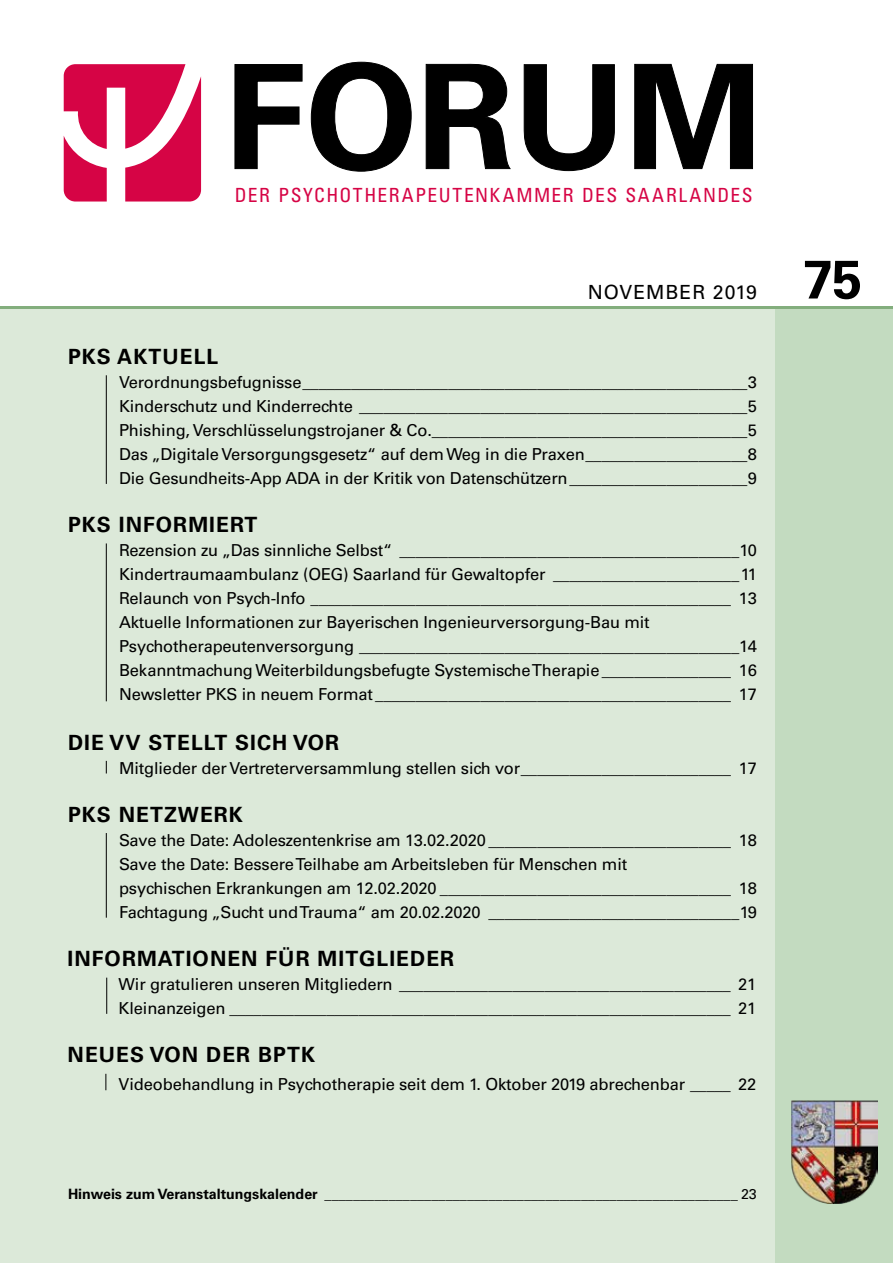
<style>
.page{position:relative;width:893px;height:1263px;background:#fff}
.page>*{position:absolute;margin:0;border:0;box-sizing:border-box;transform-origin:0 0}
.t1{font:700 54px "Univers LT Std";color:#000}
.t2{font:700 21px "Univers LT Std";letter-spacing:.05em;color:#000}
.t3{font:condensed 19.5px "Univers LT Std";letter-spacing:.08em;color:#d60445}
.t4{font:19.5px "Univers LT Std";letter-spacing:.05em;color:#000}
.t5{font:16.5px/24px "Univers LT Std";letter-spacing:-.01em;color:#000}
.t6{font:14.25px "Univers LT Std";color:#000}
.s1{font-weight:700}
</style>
<div class="page">
<div style="left:0;top:308px;width:893px;height:955px;background:#dce9d9"></div>
<div style="left:776px;top:307px;width:117px;height:956px;background:#c3dbc0"></div>
<svg style="left:64px;top:64px;width:137px;height:138px"></svg>
<svg style="left:235px;top:64px;width:67px;height:105px"></svg>
<svg style="left:311px;top:62px;width:100px;height:109px"></svg>
<svg style="left:426px;top:64px;width:84px;height:105px"></svg>
<svg style="left:524px;top:65px;width:90px;height:106px"></svg>
<svg style="left:635px;top:64px;width:118px;height:105px"></svg>
<img style="left:792px;top:1100px;width:85px;height:103px">
<hr style="left:0;top:307px;width:893px;height:2px;background:#83ae7d">
<hr style="left:106px;top:375px;width:1px;height:109px;background:#000">
<hr style="left:106px;top:833px;width:1px;height:85px;background:#000">
<hr style="left:106px;top:543px;width:1px;height:158px;background:#000">
<svg style="left:106px;top:761px;width:1px;height:12px"></svg>
<hr style="left:106px;top:978px;width:1px;height:36px;background:#000">
<svg style="left:105px;top:1074px;width:1px;height:16px"></svg>
<p class="t3" style="left:235px;top:182px;width:519px">DER PSYCHOTHERAPEUTENKAMMER DES SAARLANDES</p>
<p class="t4" style="left:588px;top:280px;width:171px">NOVEMBER 2019</p>
<p class="t2" style="left:68px;top:344px;width:152px">PKS AKTUELL</p>
<p class="t5" style="left:119px;top:370px;width:639px;text-align:justify">Verordnungsbefugnisse_______________________________________________________3<br>Kinderschutz und Kinderrechte ________________________________________________5<br>Phishing, Verschlüsselungstrojaner &amp; Co._______________________________________5<br>Das „Digitale Versorgungsgesetz“ auf dem Weg in die Praxen____________________8<br>Die Gesundheits-App ADA in der Kritik von Datenschützern______________________9</p>
<p class="t2" style="left:68px;top:512px;width:191px">PKS INFORMIERT</p>
<p class="t5" style="left:119px;top:538px;width:639px">Rezension zu „Das sinnliche Selbst“ __________________________________________10<br>Kindertraumaambulanz (OEG) Saarland für Gewaltopfer _______________________11<br>Relaunch von Psych-Info ____________________________________________________ 13<br>Aktuelle Informationen zur Bayerischen Ingenieurversorgung-Bau mit Psychotherapeutenversorgung _______________________________________________14<br>Bekanntmachung Weiterbildungsbefugte Systemische Therapie________________ 16<br>Newsletter PKS in neuem Format ____________________________________________ 17</p>
<p class="t2" style="left:68px;top:730px;width:273px">DIE VV STELLT SICH VOR</p>
<p class="t5" style="left:119px;top:756px;width:639px">Mitglieder der Vertreterversammlung stellen sich vor__________________________ 17</p>
<p class="t2" style="left:68px;top:802px;width:176px">PKS NETZWERK</p>
<p class="t5" style="left:119px;top:828px;width:639px">Save the Date: Adoleszentenkrise am 13.02.2020 ______________________________ 18<br>Save the Date: Bessere Teilhabe am Arbeitsleben für Menschen mit<br>psychischen Erkrankungen am 12.02.2020 ____________________________________ 18<br>Fachtagung „Sucht und Trauma“ am 20.02.2020 _______________________________19</p>
<p class="t2" style="left:68px;top:946px;width:388px">INFORMATIONEN FÜR MITGLIEDER</p>
<p class="t5" style="left:119px;top:972px;width:639px">Wir gratulieren unseren Mitgliedern _________________________________________ 21<br>Kleinanzeigen ______________________________________________________________ 21</p>
<p class="t2" style="left:68px;top:1042px;width:249px">NEUES VON DER BPTK</p>
<p class="t5" style="left:119px;top:1072px;width:639px">Videobehandlung in Psychotherapie seit dem 1. Oktober 2019 abrechenbar _____ 22</p>
<p class="t6" style="left:68px;top:1186px;width:690px"><span class="s1">Hinweis zum Veranstaltungskalender</span> __________________________________________________________ 23</p>
<h1 class="t1" style="left:803px;top:248px;width:61px">75</h1>
</div>
